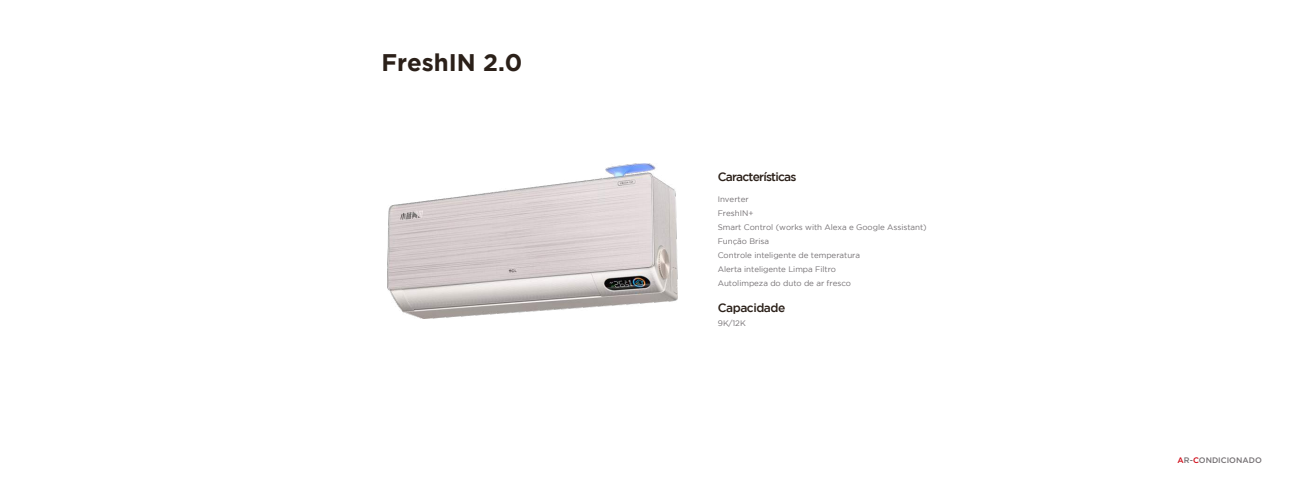
<style>
.page{position:relative;width:1304px;height:482px;background:#fff}
.page>*{position:absolute;margin:0;border:0;box-sizing:border-box;transform-origin:0 0}
.t1{font:700 24px "Gotham";color:#2b2019}
.t2{font:500 12px "Gotham";letter-spacing:-.065em;color:#2b2019}
.t3{font:500 12px "Gotham";letter-spacing:-.035em;color:#2b2019}
.t4{font:8px/14px "Gotham";letter-spacing:-.005em;color:#747073}
.t5{font:500 8px "Gotham";color:#747073}
.s1{color:#cf0613}
</style>
<div class="page">
<img style="left:388px;top:163px;width:290px;height:155px">
<h1 class="t1" style="left:381px;top:49px;width:143px">FreshIN 2.0</h1>
<h2 class="t2" style="left:718px;top:170px;width:80px">Características</h2>
<p class="t4" style="left:718px;top:192px;width:210px">Inverter<br>FreshIN+<br>Smart Control (works with Alexa e Google Assistant)<br>Função Brisa<br>Controle inteligente de temperatura<br>Alerta inteligente Limpa Filtro<br>Autolimpeza do duto de ar fresco</p>
<h2 class="t3" style="left:718px;top:301px;width:69px">Capacidade</h2>
<p class="t4" style="left:718px;top:316px;width:29px">9K/12K</p>
<p class="t5" style="left:1178px;top:455px;width:86px"><span class="s1">A</span>R-<span class="s1">C</span>ONDICIONADO</p>
</div>
